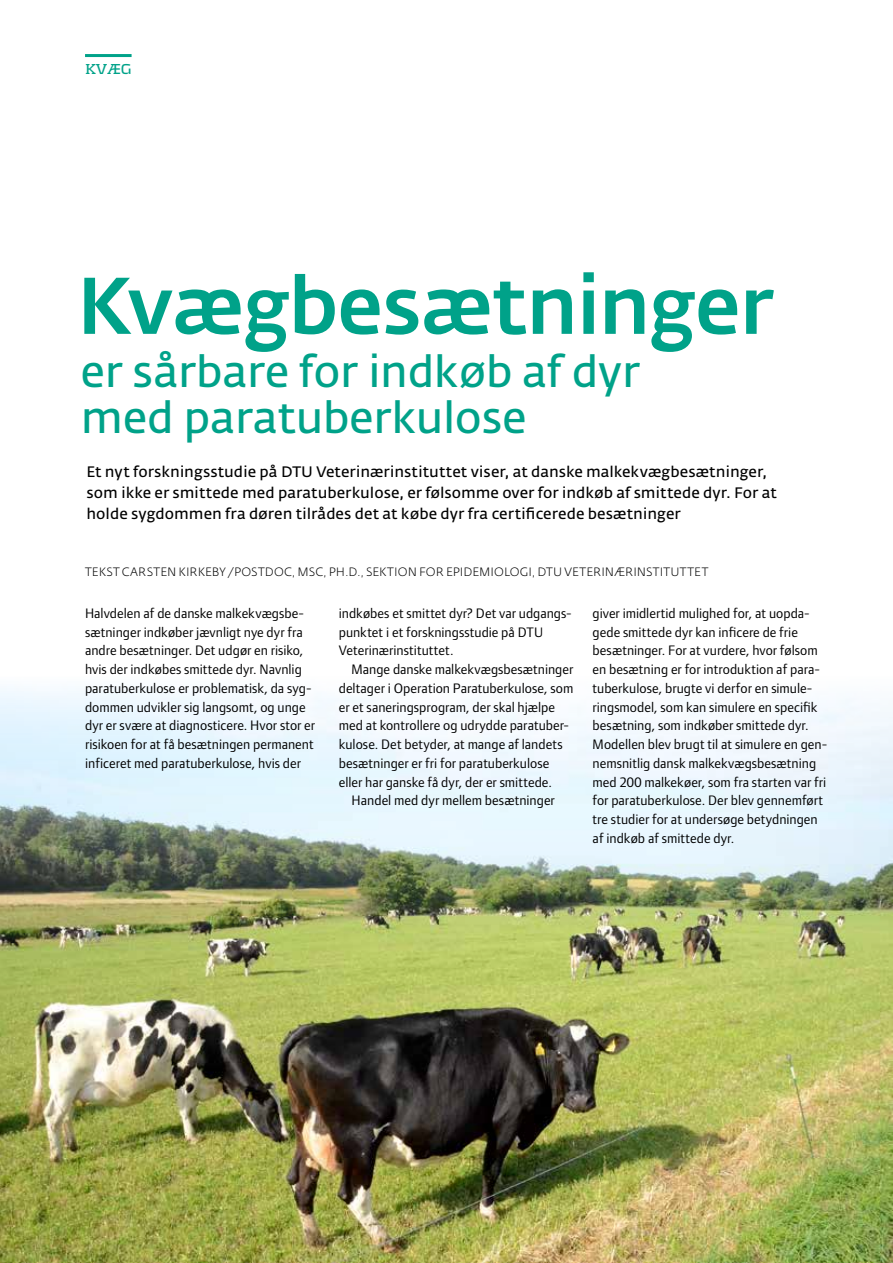
<style>
.page{position:relative;width:893px;height:1263px;background:#fff}
.page>*{position:absolute;margin:0;border:0;box-sizing:border-box;transform-origin:0 0}
.t1{font:500 79.35px "Fedra Sans Alt";letter-spacing:-.015em;color:#00a289}
.t2{font:43.5px/45.9px "Fedra Sans Alt";letter-spacing:-.015em;color:#00a289}
.t3{font:15px/21px "Fedra Sans Alt";color:#000}
.t4{font:700 15px "Kontrapunkt";color:#00a289}
.t5{font:14.25px/18.8px "Foundry Form Sans";letter-spacing:.005em;color:#000}
.t6{font:300 12px "Fedra Sans Alt";letter-spacing:.01em;color:#000}
</style>
<div class="page">
<img style="left:0;top:688px;width:893px;height:575px">
<hr style="left:85px;top:54px;width:47px;height:3px;background:#00a289">
<p class="t4" style="left:85px;top:60px;width:48px">KVÆG</p>
<h1 class="t1" style="left:77px;top:260px;width:698px">Kvægbesætninger</h1>
<h2 class="t2" style="left:81px;top:350px;width:561px">er sårbare for indkøb af dyr med paratuberkulose</h2>
<p class="t3" style="left:86px;top:462px;width:692px">Et nyt forskningsstudie på DTU Veterinærinstituttet viser, at danske malkekvægbesætninger, som ikke er smittede med paratuberkulose, er følsomme over for indkøb af smittede dyr. For at holde sygdommen fra døren tilrådes det at købe dyr fra certificerede besætninger</p>
<p class="t6" style="left:85px;top:566px;width:625px">TEKST CARSTEN KIRKEBY /POSTDOC, MSC, PH.D., SEKTION FOR EPIDEMIOLOGI, DTU VETERINÆRINSTITUTTET</p>
<p class="t5" style="left:339px;top:604px;width:235px">indkøbes et smittet dyr? Det var udgangs&shy;punktet i et forskningsstudie på DTU<br>Veterinærinstituttet.</p>
<p class="t5" style="left:339px;top:660px;width:236px;text-indent:13px">Mange danske malkekvægsbesætninger deltager i Operation Paratuberkulose, som er et saneringsprogram, der skal hjælpe med at kontrollere og udrydde paratuber&shy;kulose. Det betyder, at mange af landets besætninger er fri for paratuberkulose eller har ganske få dyr, der er smittede.</p>
<p class="t5" style="left:352px;top:791px;width:205px">Handel med dyr mellem besætninger</p>
<p class="t5" style="left:85px;top:604px;width:232px">Halvdelen af de danske malkekvægsbe&shy;sætninger indkøber jævnligt nye dyr fra andre besætninger. Det udgør en risiko, hvis der indkøbes smittede dyr. Navnlig paratuberkulose er problematisk, da syg&shy;dommen udvikler sig langsomt, og unge dyr er svære at diagnosticere. Hvor stor er risikoen for at få besætningen permanent inficeret med paratuberkulose, hvis der</p>
<p class="t5" style="left:593px;top:604px;width:236px">giver imidlertid mulighed for, at uopda&shy;gede smittede dyr kan inficere de frie besætninger. For at vurdere, hvor følsom en besætning er for introduktion af para&shy;tuberkulose, brugte vi derfor en simule&shy;ringsmodel, som kan simulere en specifik besætning, som indkøber smittede dyr.<br>Modellen blev brugt til at simulere en gen&shy;nemsnitlig dansk malkekvægsbesætning med 200 malkekøer, som fra starten var fri for paratuberkulose. Der blev gennemført tre studier for at undersøge betydningen af indkøb af smittede dyr.</p>
</div>
